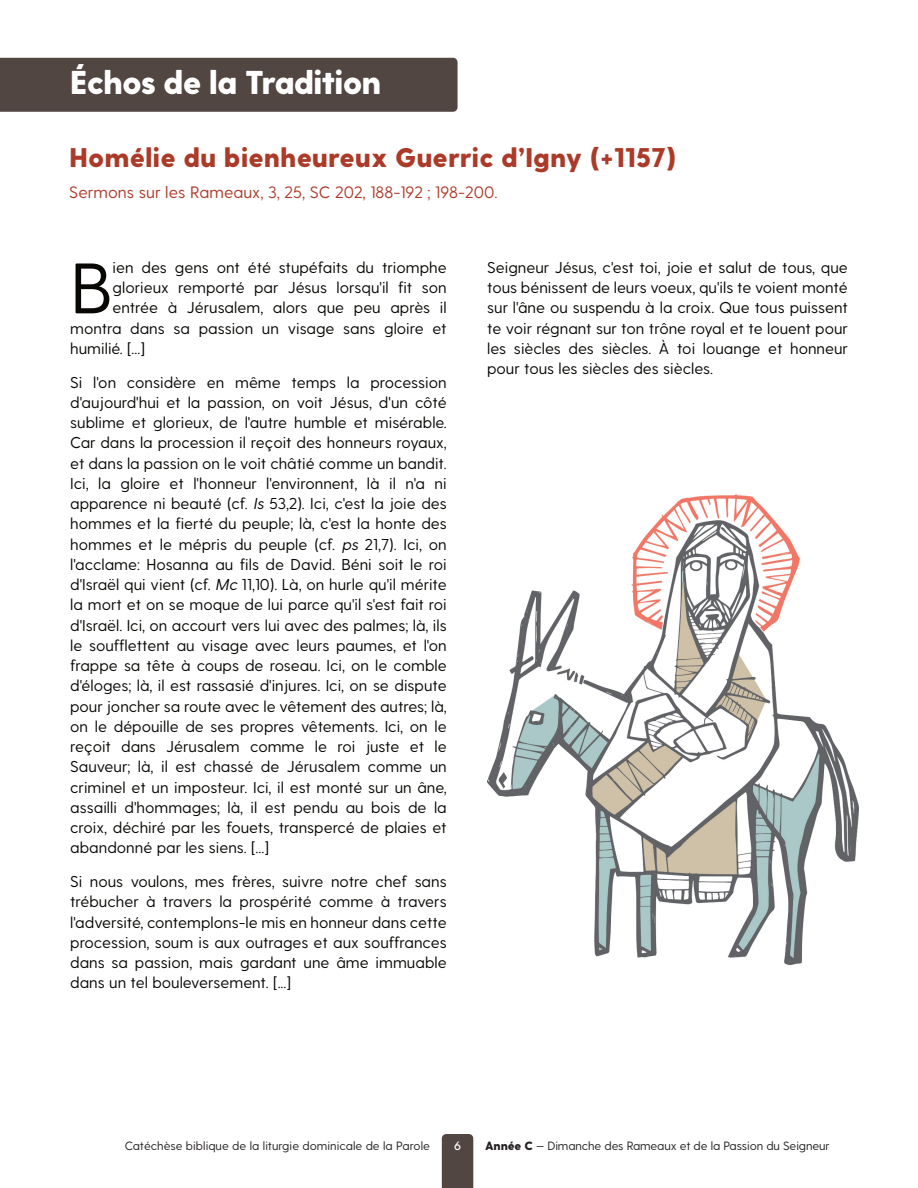
<style>
.page{position:relative;width:918px;height:1188px;background:#fff}
.page>*{position:absolute;margin:0;border:0;box-sizing:border-box;transform-origin:0 0}
.t1{font:71.25px "Greycliff CF";color:#080704}
.t2{font:800 33px "Greycliff CF";letter-spacing:-.03em;color:#fff}
.t3{font:800 27px "Greycliff CF";color:#ac3a28}
.t4{font:16.5px "Greycliff CF";color:#ac3a28}
.t5{font:15.75px/20.2px "Greycliff CF";color:#080704;text-align:justify}
.t6{font:12px "Greycliff CF";letter-spacing:-.01em;color:#231f20}
.t7{font:600 12px "Visby Slab CF";color:#fff}
.s1{font-style:italic}
.s2{font-weight:800}
</style>
<div class="page">
<img style="left:487px;top:494px;width:372px;height:471px">
<div style="left:0;top:58px;width:458px;height:54px;background:#524642"></div>
<div style="left:442px;top:1134px;width:31px;height:54px;background:#524642"></div>
<hr style="left:917px;top:785px;width:1px;height:403px;background:#9e3a2b">
<hr style="left:917px;top:43px;width:1px;height:168px;background:#cca67c">
<h2 class="t2" style="left:70px;top:68px;width:313px">Échos de la Tradition</h2>
<h3 class="t3" style="left:69px;top:145px;width:609px">Homélie du bienheureux Guerric d’Igny (+1157)</h3>
<p class="t4" style="left:69px;top:185px;width:430px">Sermons sur les Rameaux, 3, 25, SC 202, 188-192 ; 198-200.</p>
<h1 class="t1" style="left:70px;top:256px;width:44px">B</h1>
<p class="t5" style="left:113px;top:258px;width:336px">ien des gens ont été stupéfaits du triomphe</p>
<p class="t5" style="left:113px;top:278px;width:336px">glorieux remporté par Jésus lorsqu'il fit son</p>
<p class="t5" style="left:113px;top:298px;width:336px">entrée à Jérusalem, alors que peu après il</p>
<p class="t5" style="left:70px;top:319px;width:378px">montra dans sa passion un visage sans gloire et</p>
<p class="t5" style="left:70px;top:339px;width:76px">humilié. [...]</p>
<p class="t5" style="left:70px;top:373px;width:378px">Si l'on considère en même temps la procession d'aujourd'hui et la passion, on voit Jésus, d'un côté sublime et glorieux, de l'autre humble et misérable.<br>Car dans la procession il reçoit des honneurs royaux, et dans la passion on le voit châtié comme un bandit.<br>Ici, la gloire et l'honneur l'environnent, là il n'a ni apparence ni beauté (cf. <span class="s1">Is</span> 53,2). Ici, c'est la joie des hommes et la fierté du peuple; là, c'est la honte des hommes et le mépris du peuple (cf. <span class="s1">ps</span> 21,7). Ici, on l'acclame: Hosanna au fils de David. Béni soit le roi d'Israël qui vient (cf. <span class="s1">Mc</span> 11,10). Là, on hurle qu'il mérite la mort et on se moque de lui parce qu'il s'est fait roi d'Israël. Ici, on accourt vers lui avec des palmes; là, ils le soufflettent au visage avec leurs paumes, et l'on frappe sa tête à coups de roseau. Ici, on le comble d'éloges; là, il est rassasié d'injures. Ici, on se dispute pour joncher sa route avec le vêtement des autres; là, on le dépouille de ses propres vêtements. Ici, on le reçoit dans Jérusalem comme le roi juste et le Sauveur; là, il est chassé de Jérusalem comme un criminel et un imposteur. Ici, il est monté sur un âne, assailli d'hommages; là, il est pendu au bois de la croix, déchiré par les fouets, transpercé de plaies et abandonné par les siens. [...]</p>
<p class="t5" style="left:70px;top:872px;width:378px">Si nous voulons, mes frères, suivre notre chef sans trébucher à travers la prospérité comme à travers l'adversité, contemplons-le mis en honneur dans cette procession, soum is aux outrages et aux souffrances dans sa passion, mais gardant une âme immuable dans un tel bouleversement. [...]</p>
<p class="t5" style="left:487px;top:258px;width:362px">Seigneur Jésus, c'est toi, joie et salut de tous, que tous bénissent de leurs voeux, qu'ils te voient monté sur l'âne ou suspendu à la croix. Que tous puissent te voir régnant sur ton trône royal et te louent pour les siècles des siècles. À toi louange et honneur pour tous les siècles des siècles.</p>
<p class="t6" style="left:125px;top:1141px;width:307px">Catéchèse biblique de la liturgie dominicale de la Parole</p>
<p class="t7" style="left:454px;top:1140px;width:8px">6</p>
<p class="t6" style="left:485px;top:1141px;width:346px"><span class="s2">Année C</span> — Dimanche des Rameaux et de la Passion du Seigneur</p>
</div>
